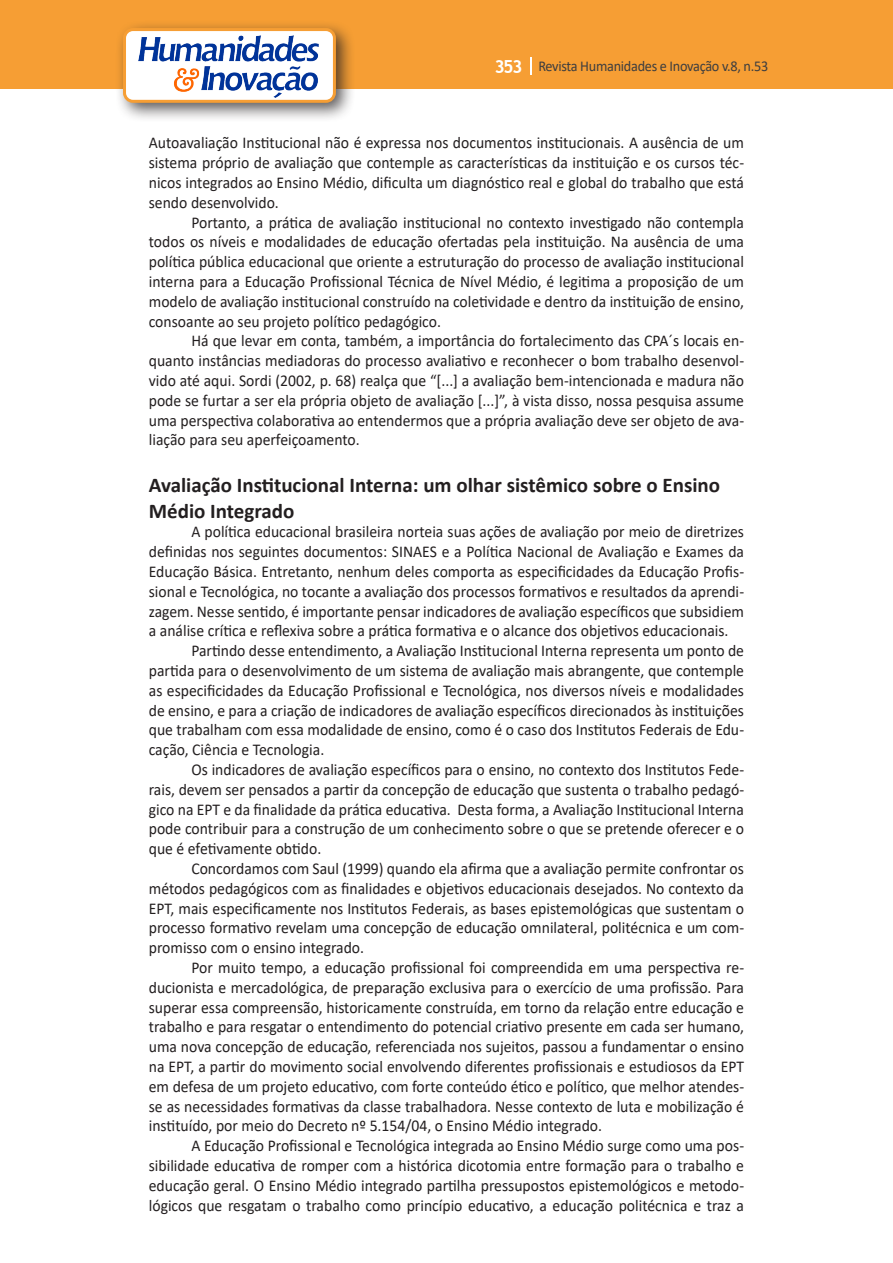
<style>
.page{position:relative;width:893px;height:1263px;background:#fff}
.page>*{position:absolute;margin:0;border:0;box-sizing:border-box;transform-origin:0 0}
.Titulo_2{font:700 21px/25.2px "Calibri";color:#231f20}
.Texto{font:16.5px/19.8px "Calibri";color:#231f20;text-align:justify;scale:.95 1}
.t1{font:15px "Calibri";letter-spacing:-.02em;color:#3e3e3f;scale:.95 1}
.s1{font-family:"Trebuchet MS";font-weight:700;font-size:18px;color:#fff}
</style>
<div class="page">
<div style="left:0;top:0;width:893px;height:88px;background:#f69e34"></div>
<svg style="left:530px;top:57px;width:2px;height:18px"></svg>
<div style="left:115px;top:20px;width:241px;height:103px;background:#231f20;opacity:.75"></div>
<div style="left:125px;top:30px;width:209px;height:71px;background:#fff;border-radius:9px"></div>
<img style="left:138px;top:35px;width:181px;height:62px">
<div style="left:123px;top:28px;width:213px;height:75px;border:3px solid #f69e34;border-radius:9px"></div>
<p class="t1" style="left:495px;top:56px;width:290px"><span class="s1">353</span> Revista Humanidades e Inovação v.8, n.53</p>
<p class="Texto" style="left:149px;top:133px;width:628px">Autoavaliação Institucional não é expressa nos documentos institucionais. A ausência de um sistema próprio de avaliação que contemple as características da instituição e os cursos téc&shy;nicos integrados ao Ensino Médio, dificulta um diagnóstico real e global do trabalho que está sendo desenvolvido.</p>
<p class="Texto" style="left:149px;top:212px;width:628px;text-indent:43px">Portanto, a prática de avaliação institucional no contexto investigado não contempla todos os níveis e modalidades de educação ofertadas pela instituição. Na ausência de uma política pública educacional que oriente a estruturação do processo de avaliação institucional interna para a Educação Profissional Técnica de Nível Médio, é legitima a proposição de um modelo de avaliação institucional construído na coletividade e dentro da instituição de ensino, consoante ao seu projeto político pedagógico.</p>
<p class="Texto" style="left:149px;top:331px;width:628px;text-indent:43px">Há que levar em conta, também, a importância do fortalecimento das CPA´s locais en&shy;quanto instâncias mediadoras do processo avaliativo e reconhecer o bom trabalho desenvol&shy;vido até aqui. Sordi (2002, p. 68) realça que “[...] a avaliação bem-intencionada e madura não pode se furtar a ser ela própria objeto de avaliação [...]”, à vista disso, nossa pesquisa assume uma perspectiva colaborativa ao entendermos que a própria avaliação deve ser objeto de ava&shy;liação para seu aperfeiçoamento.</p>
<p class="Titulo_2" style="left:149px;top:472px;width:573px">Avaliação Institucional Interna: um olhar sistêmico sobre o Ensino<br>Médio Integrado</p>
<p class="Texto" style="left:149px;top:521px;width:628px;text-indent:43px">A política educacional brasileira norteia suas ações de avaliação por meio de diretrizes definidas nos seguintes documentos: SINAES e a Política Nacional de Avaliação e Exames da Educação Básica. Entretanto, nenhum deles comporta as especificidades da Educação Profis&shy;sional e Tecnológica, no tocante a avaliação dos processos formativos e resultados da aprendi&shy;zagem. Nesse sentido, é importante pensar indicadores de avaliação específicos que subsidiem a análise crítica e reflexiva sobre a prática formativa e o alcance dos objetivos educacionais.</p>
<p class="Texto" style="left:149px;top:640px;width:628px;text-indent:43px">Partindo desse entendimento, a Avaliação Institucional Interna representa um ponto de partida para o desenvolvimento de um sistema de avaliação mais abrangente, que contemple as especificidades da Educação Profissional e Tecnológica, nos diversos níveis e modalidades de ensino, e para a criação de indicadores de avaliação específicos direcionados às instituições que trabalham com essa modalidade de ensino, como é o caso dos Institutos Federais de Edu&shy;cação, Ciência e Tecnologia.</p>
<p class="Texto" style="left:149px;top:759px;width:628px;text-indent:43px">Os indicadores de avaliação específicos para o ensino, no contexto dos Institutos Fede&shy;rais, devem ser pensados a partir da concepção de educação que sustenta o trabalho pedagó&shy;gico na EPT e da finalidade da prática educativa. Desta forma, a Avaliação Institucional Interna pode contribuir para a construção de um conhecimento sobre o que se pretende oferecer e o que é efetivamente obtido.</p>
<p class="Texto" style="left:149px;top:858px;width:628px;text-indent:43px">Concordamos com Saul (1999) quando ela afirma que a avaliação permite confrontar os métodos pedagógicos com as finalidades e objetivos educacionais desejados. No contexto da EPT, mais especificamente nos Institutos Federais, as bases epistemológicas que sustentam o processo formativo revelam uma concepção de educação omnilateral, politécnica e um com&shy;promisso com o ensino integrado.</p>
<p class="Texto" style="left:149px;top:957px;width:628px;text-indent:43px">Por muito tempo, a educação profissional foi compreendida em uma perspectiva re&shy;ducionista e mercadológica, de preparação exclusiva para o exercício de uma profissão. Para superar essa compreensão, historicamente construída, em torno da relação entre educação e trabalho e para resgatar o entendimento do potencial criativo presente em cada ser humano, uma nova concepção de educação, referenciada nos sujeitos, passou a fundamentar o ensino na EPT, a partir do movimento social envolvendo diferentes profissionais e estudiosos da EPT em defesa de um projeto educativo, com forte conteúdo ético e político, que melhor atendes&shy;se as necessidades formativas da classe trabalhadora. Nesse contexto de luta e mobilização é instituído, por meio do Decreto nº 5.154/04, o Ensino Médio integrado.</p>
<p class="Texto" style="left:149px;top:1135px;width:628px;text-indent:43px">A Educação Profissional e Tecnológica integrada ao Ensino Médio surge como uma pos&shy;sibilidade educativa de romper com a histórica dicotomia entre formação para o trabalho e educação geral. O Ensino Médio integrado partilha pressupostos epistemológicos e metodo&shy;lógicos que resgatam o trabalho como princípio educativo, a educação politécnica e traz a</p>
</div>
